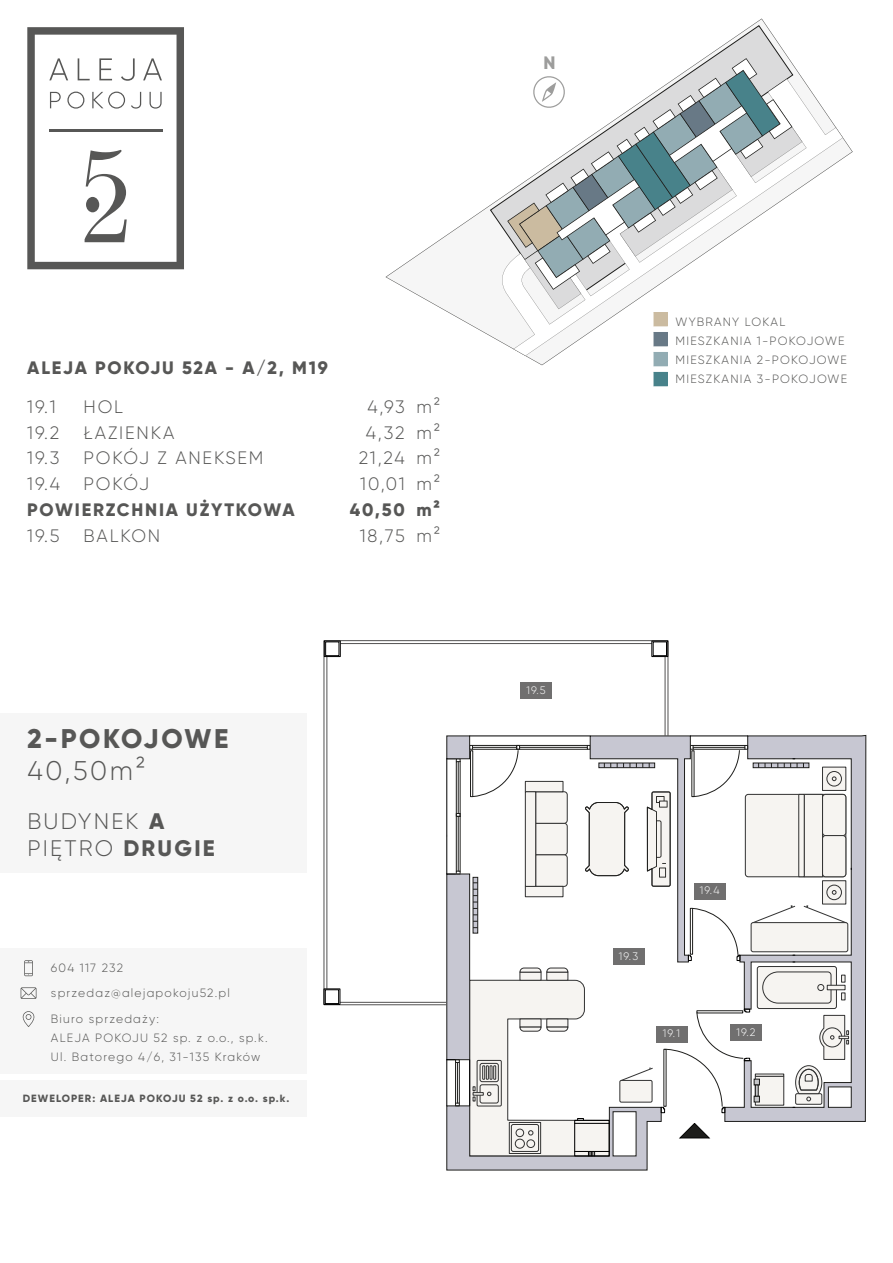
<style>
.page{position:relative;width:893px;height:1263px;background:#fff}
.page>*{position:absolute;margin:0;border:0;box-sizing:border-box;transform-origin:0 0}
.t1{font:800 27px "Gilroy";letter-spacing:.095em;color:#575756}
.t2{font:300 27px "Gilroy";letter-spacing:.1em;color:#575756}
.t3{font:300 22.5px/27px "Gilroy";letter-spacing:.1em;color:#575756}
.t4{font:300 18px/25.5px "Gilroy";letter-spacing:.1em;color:#575756}
.t5{font:800 18px "Gilroy";letter-spacing:.1em;color:#575756}
.t6{font:800 18px "Gilroy";color:#9d9d9c}
.t7{font:300 12px/18.8px "Gilroy";letter-spacing:.1em;color:#575756}
.t8{font:300 10.8px "Gilroy";letter-spacing:.1em;color:#fff}
.t9{font:800 10.5px "Gilroy";letter-spacing:.1em;color:#575756}
.s1{font-weight:800}
</style>
<div class="page">
<svg style="left:490px;top:25px;width:299px;height:194px"></svg>
<svg style="left:502px;top:79px;width:341px;height:277px"></svg>
<svg style="left:653px;top:332px;width:15px;height:14px"></svg>
<svg style="left:653px;top:352px;width:15px;height:14px"></svg>
<svg style="left:653px;top:372px;width:15px;height:14px"></svg>
<svg style="left:27px;top:27px;width:157px;height:242px"></svg>
<div style="left:86px;top:197px;width:13px;height:15px;background:#575756;border-radius:50%"></div>
<svg style="left:852px;top:735px;width:15px;height:387px;background:#bebec7"></svg>
<svg style="left:323px;top:640px;width:346px;height:366px"></svg>
<svg style="left:446px;top:735px;width:406px;height:436px"></svg>
<hr style="left:455px;top:1062px;width:1px;height:41px;background:#1e1e1c">
<hr style="left:457px;top:1062px;width:1px;height:41px;background:#1e1e1c">
<div style="left:0;top:713px;width:307px;height:160px;background:#f6f6f6"></div>
<div style="left:0;top:1080px;width:307px;height:37px;background:#f6f6f6"></div>
<div style="left:0;top:949px;width:307px;height:125px;background:#f6f6f6"></div>
<svg style="left:24px;top:960px;width:9px;height:16px"></svg>
<svg style="left:21px;top:987px;width:16px;height:12px"></svg>
<svg style="left:23px;top:1011px;width:11px;height:16px"></svg>
<div style="left:656px;top:1026px;width:32px;height:16px;background:#706f6f"></div>
<div style="left:730px;top:1024px;width:32px;height:17px;background:#706f6f"></div>
<div style="left:613px;top:948px;width:32px;height:17px;background:#706f6f"></div>
<div style="left:694px;top:883px;width:32px;height:16px;background:#706f6f"></div>
<div style="left:520px;top:682px;width:32px;height:17px;background:#706f6f"></div>
<svg style="left:507px;top:58px;width:295px;height:268px"></svg>
<div style="left:324px;top:641px;width:16px;height:16px;border:1px solid #010101"></div>
<div style="left:325px;top:642px;width:14px;height:14px;border:1px solid #010101"></div>
<div style="left:652px;top:641px;width:16px;height:16px;border:1px solid #010101"></div>
<div style="left:653px;top:642px;width:14px;height:14px;border:1px solid #010101"></div>
<div style="left:324px;top:989px;width:16px;height:16px;border:1px solid #010101"></div>
<div style="left:325px;top:989px;width:14px;height:15px;border:1px solid #010101"></div>
<h3 class="t6" style="left:543px;top:51px;width:14px">N</h3>
<h3 class="t5" style="left:27px;top:356px;width:302px">ALEJA POKOJU 52A - A/2, M19</h3>
<h3 class="t4" style="left:27px;top:394px;width:34px">19.1<br>19.2<br>19.3<br>19.4</h3>
<h3 class="t4" style="left:84px;top:394px;width:181px">HOL<br>ŁAZIENKA<br>POKÓJ Z ANEKSEM<br>POKÓJ</h3>
<h3 class="t5" style="left:27px;top:498px;width:269px">POWIERZCHNIA UŻYTKOWA</h3>
<h3 class="t4" style="left:417px;top:394px;width:25px;text-align:justify">m2 m2 m2 m2</h3>
<h3 class="t5" style="left:350px;top:498px;width:92px">40,50 m2</h3>
<h3 class="t4" style="left:359px;top:394px;width:48px;text-align:center">4,93<br>4,32<br>21,24<br>10,01</h3>
<h3 class="t4" style="left:27px;top:523px;width:34px">19.5</h3>
<h3 class="t4" style="left:84px;top:523px;width:78px">BALKON</h3>
<h3 class="t4" style="left:360px;top:523px;width:82px">18,75 m2</h3>
<h1 class="t1" style="left:27px;top:721px;width:203px">2-POKOJOWE</h1>
<h1 class="t2" style="left:27px;top:754px;width:119px">40,50m2</h1>
<h2 class="t3" style="left:27px;top:807px;width:189px">BUDYNEK <span class="s1">A<br></span>PIĘTRO <span class="s1">DRUGIE</span></h2>
<p class="t7" style="left:51px;top:958px;width:74px">604 117 232</p>
<p class="t7" style="left:51px;top:983px;width:180px">sprzedaz@alejapokoju52.pl</p>
<p class="t7" style="left:51px;top:1009px;width:218px">Biuro sprzedaży:<br>ALEJA POKOJU 52 sp. z o.o., sp.k.<br>Ul. Batorego 4/6, 31-135 Kraków</p>
<p class="t9" style="left:23px;top:1092px;width:268px">DEWELOPER: ALEJA POKOJU 52 sp. z o.o. sp.k.</p>
<p class="t7" style="left:676px;top:313px;width:173px">WYBRANY LOKAL<br>MIESZKANIA 1-POKOJOWE<br>MIESZKANIA 2-POKOJOWE<br>MIESZKANIA 3-POKOJOWE</p>
<p class="t8" style="left:526px;top:683px;width:21px">19.5</p>
<p class="t8" style="left:619px;top:949px;width:21px">19.3</p>
<p class="t8" style="left:700px;top:884px;width:21px">19.4</p>
<p class="t8" style="left:663px;top:1027px;width:19px">19.1</p>
<p class="t8" style="left:736px;top:1025px;width:21px">19.2</p>
</div>
